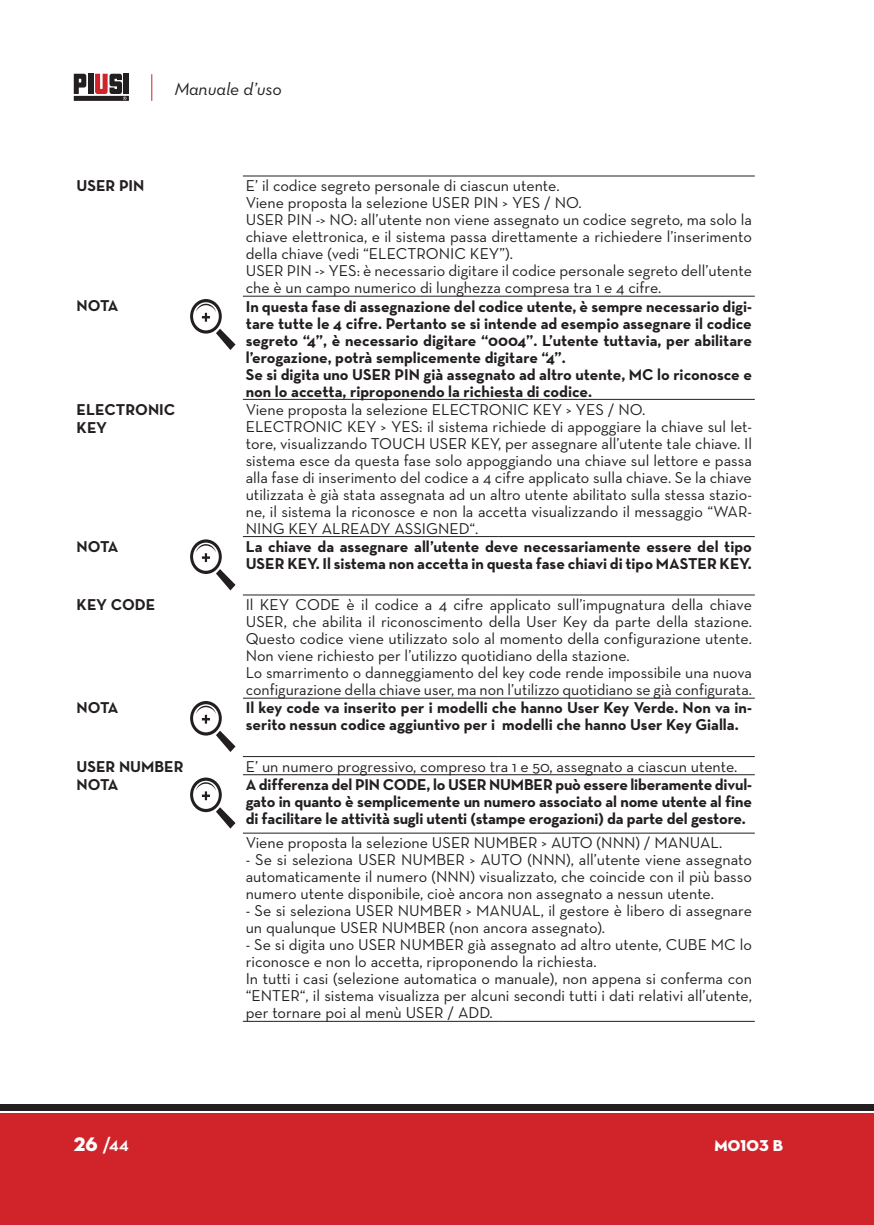
<style>
.page{position:relative;width:874px;height:1225px;background:#fff}
.page>*{position:absolute;margin:0;border:0;box-sizing:border-box;transform-origin:0 0}
.t1{font:700 20px "Neutraface Display";color:#fff}
.t2{font:18px "Neutraface Text Book Italic Alt";color:#231f20}
.t3{font:16px/17px "Neutraface Text";color:#231f20}
.t4{font:700 16px/17px "Neutraface Text";color:#231f20}
.t5{font:16px "Neutraface Display Titling";letter-spacing:.01em;color:#fff}
.s1{font-family:"Neutraface Display Titling";font-weight:400}
</style>
<div class="page">
<div style="left:0;top:1113px;width:873px;height:112px;background:#d1232a"></div>
<div style="left:0;top:1104px;width:873px;height:6px;background:#231f20"></div>
<div style="left:88px;top:74px;width:5px;height:20px;background:#231f20"></div>
<div style="left:124px;top:74px;width:5px;height:20px;background:#231f20"></div>
<svg style="left:74px;top:74px;width:12px;height:20px"></svg>
<div style="left:74px;top:96px;width:55px;height:5px;background:#231f20"></div>
<svg style="left:95px;top:74px;width:31px;height:26px"></svg>
<svg style="left:151px;top:74px;width:1px;height:27px"></svg>
<hr style="left:243px;top:176px;width:255px;height:1px;background:#231f20">
<hr style="left:498px;top:176px;width:256px;height:1px;background:#231f20">
<hr style="left:243px;top:296px;width:255px;height:1px;background:#231f20">
<hr style="left:498px;top:296px;width:256px;height:1px;background:#231f20">
<hr style="left:243px;top:399px;width:255px;height:1px;background:#231f20">
<hr style="left:498px;top:399px;width:256px;height:1px;background:#231f20">
<hr style="left:243px;top:536px;width:255px;height:1px;background:#231f20">
<hr style="left:498px;top:536px;width:256px;height:1px;background:#231f20">
<hr style="left:243px;top:594px;width:255px;height:1px;background:#231f20">
<hr style="left:498px;top:594px;width:256px;height:1px;background:#231f20">
<hr style="left:243px;top:698px;width:255px;height:1px;background:#231f20">
<hr style="left:498px;top:698px;width:256px;height:1px;background:#231f20">
<hr style="left:243px;top:756px;width:255px;height:1px;background:#231f20">
<hr style="left:498px;top:756px;width:256px;height:1px;background:#231f20">
<hr style="left:243px;top:774px;width:255px;height:1px;background:#231f20">
<hr style="left:498px;top:774px;width:256px;height:1px;background:#231f20">
<hr style="left:243px;top:833px;width:255px;height:1px;background:#231f20">
<hr style="left:498px;top:833px;width:256px;height:1px;background:#231f20">
<hr style="left:243px;top:1021px;width:255px;height:1px;background:#231f20">
<hr style="left:498px;top:1021px;width:256px;height:1px;background:#231f20">
<svg style="left:190px;top:299px;width:45px;height:51px"></svg>
<svg style="left:190px;top:539px;width:45px;height:51px"></svg>
<svg style="left:190px;top:701px;width:45px;height:51px"></svg>
<svg style="left:190px;top:777px;width:45px;height:51px"></svg>
<p class="t2" style="left:174px;top:77px;width:108px">Manuale d’uso</p>
<p class="t4" style="left:77px;top:177px;width:69px">USER PIN</p>
<p class="t3" style="left:245px;top:177px;width:507px">E’ il codice segreto personale di ciascun utente.<br>Viene proposta la selezione USER PIN &gt; YES / NO.<br>USER PIN -&gt; NO: all’utente non viene assegnato un codice segreto, ma solo la chiave elettronica, e il sistema passa direttamente a richiedere l’inserimento della chiave (vedi “ELECTRONIC KEY”).<br>USER PIN -&gt; YES: è necessario digitare il codice personale segreto dell’utente che è un campo numerico di lunghezza compresa tra 1 e 4 cifre.</p>
<p class="t4" style="left:77px;top:297px;width:43px">NOTA</p>
<p class="t4" style="left:245px;top:297px;width:507px">In questa fase di assegnazione del codice utente, è sempre necessario digi&shy;tare tutte le 4 cifre. Pertanto se si intende ad esempio assegnare il codice segreto “4”, è necessario digitare “0004”. L’utente tuttavia, per abilitare l’erogazione, potrà semplicemente digitare “4”.<br>Se si digita uno USER PIN già assegnato ad altro utente, MC lo riconosce e non lo accetta, riproponendo la richiesta di codice.</p>
<p class="t4" style="left:77px;top:400px;width:100px;line-height:18px">ELECTRONIC<br>KEY</p>
<p class="t3" style="left:245px;top:400px;width:507px">Viene proposta la selezione ELECTRONIC KEY &gt; YES / NO.<br>ELECTRONIC KEY &gt; YES: il sistema richiede di appoggiare la chiave sul let&shy;tore, visualizzando TOUCH USER KEY, per assegnare all’utente tale chiave. Il sistema esce da questa fase solo appoggiando una chiave sul lettore e passa alla fase di inserimento del codice a 4 cifre applicato sulla chiave. Se la chiave utilizzata è già stata assegnata ad un altro utente abilitato sulla stessa stazio&shy;ne, il sistema la riconosce e non la accetta visualizzando il messaggio “WAR-NING KEY ALREADY ASSIGNED“.</p>
<p class="t4" style="left:77px;top:537px;width:43px">NOTA</p>
<p class="t4" style="left:245px;top:538px;width:507px">La chiave da assegnare all’utente deve necessariamente essere del tipo<br>USER KEY. Il sistema non accetta in questa fase chiavi di tipo MASTER KEY.</p>
<p class="t4" style="left:77px;top:596px;width:80px">KEY CODE</p>
<p class="t3" style="left:245px;top:596px;width:507px">Il KEY CODE è il codice a 4 cifre applicato sull’impugnatura della chiave USER, che abilita il riconoscimento della User Key da parte della stazione.<br>Questo codice viene utilizzato solo al momento della configurazione utente.<br>Non viene richiesto per l’utilizzo quotidiano della stazione.<br>Lo smarrimento o danneggiamento del key code rende impossibile una nuova configurazione della chiave user, ma non l’utilizzo quotidiano se già configurata.</p>
<p class="t4" style="left:77px;top:699px;width:43px">NOTA</p>
<p class="t4" style="left:245px;top:699px;width:507px">Il key code va inserito per i modelli che hanno User Key Verde. Non va in&shy;serito nessun codice aggiuntivo per i modelli che hanno User Key Gialla.</p>
<p class="t4" style="left:77px;top:758px;width:108px">USER NUMBER</p>
<p class="t3" style="left:245px;top:757px;width:493px">E’ un numero progressivo, compreso tra 1 e 50, assegnato a ciascun utente.</p>
<p class="t4" style="left:77px;top:776px;width:43px">NOTA</p>
<p class="t4" style="left:245px;top:776px;width:507px;text-align:justify">A differenza del PIN CODE, lo USER NUMBER può essere liberamente divul&shy;gato in quanto è semplicemente un numero associato al nome utente al fine di facilitare le attività sugli utenti (stampe erogazioni) da parte del gestore.</p>
<p class="t3" style="left:245px;top:834px;width:478px">Viene proposta la selezione USER NUMBER &gt; AUTO (NNN) / MANUAL.</p>
<p class="t3" style="left:245px;top:851px;width:507px;text-align:justify">- Se si seleziona USER NUMBER &gt; AUTO (NNN), all’utente viene assegnato automaticamente il numero (NNN) visualizzato, che coincide con il più basso numero utente disponibile, cioè ancora non assegnato a nessun utente.</p>
<p class="t3" style="left:245px;top:902px;width:507px">- Se si seleziona USER NUMBER &gt; MANUAL, il gestore è libero di assegnare un qualunque USER NUMBER (non ancora assegnato).</p>
<p class="t3" style="left:245px;top:936px;width:507px">- Se si digita uno USER NUMBER già assegnato ad altro utente, CUBE MC lo riconosce e non lo accetta, riproponendo la richiesta.<br>In tutti i casi (selezione automatica o manuale), non appena si conferma con “ENTER“, il sistema visualizza per alcuni secondi tutti i dati relativi all’utente, per tornare poi al menù USER / ADD.</p>
<p class="t1" style="left:74px;top:1133px;width:56px"><span class="s1">26</span> /44</p>
<p class="t5" style="left:714px;top:1135px;width:70px">M0103 B</p>
</div>
